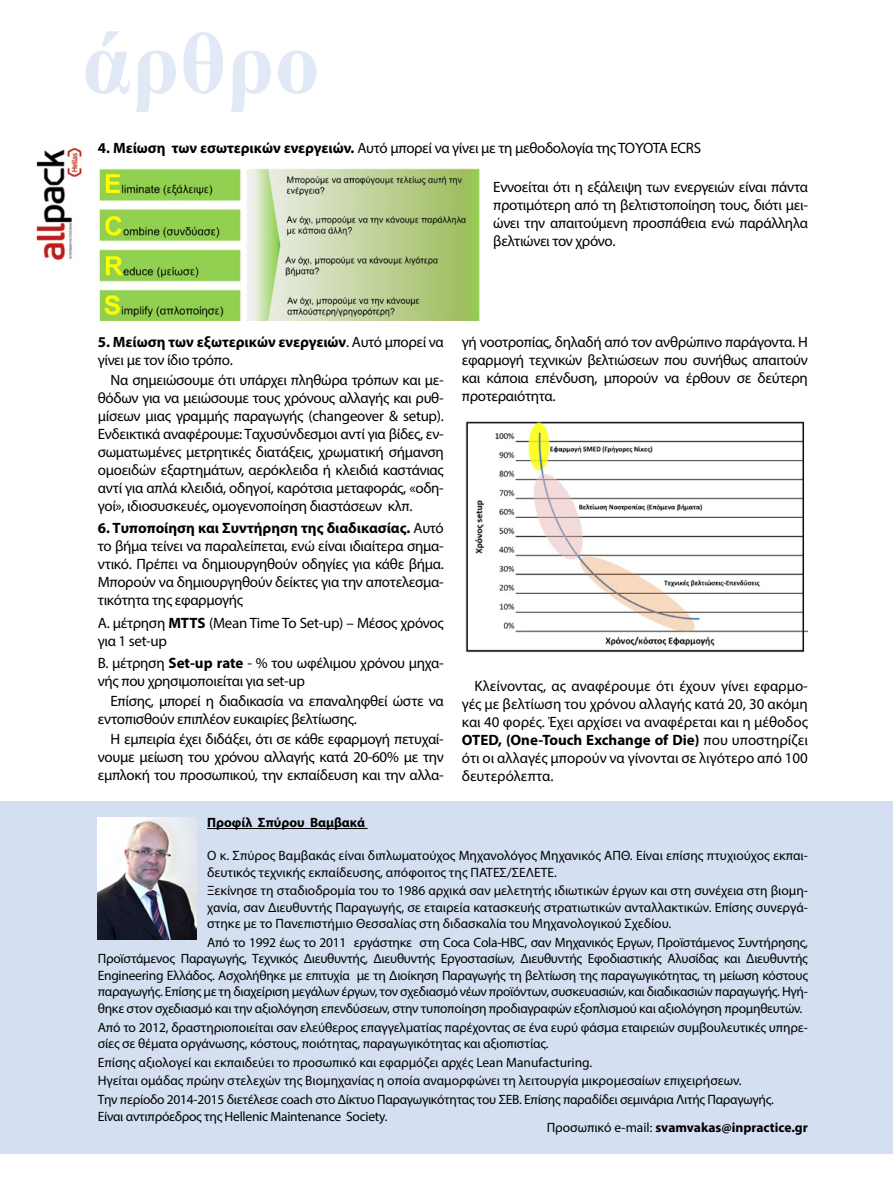
<style>
.page{position:relative;width:893px;height:1191px;background:#fff}
.page>*{position:absolute;margin:0;border:0;box-sizing:border-box;transform-origin:0 0}
.t1{font:700 89.85px "Times New Roman";color:#e1e8f6}
.t2{font:15px/18px "Myriad Pro";letter-spacing:-.02em;color:#000;text-align:justify}
.t3{font:13.5px/16.5px "Myriad Pro";letter-spacing:-.01em;color:#000}
.t4{font:700 13.5px "Myriad Pro";color:#000}
.s1{font-weight:700}
.s2{font-weight:400}
</style>
<div class="page">
<img style="left:36px;top:147px;width:46px;height:113px">
<img style="left:99px;top:168px;width:381px;height:152px">
<img style="left:465px;top:421px;width:343px;height:232px">
<div style="left:0;top:801px;width:893px;height:353px;background:#d4dff2"></div>
<hr style="left:207px;top:828px;width:161px;height:1px;background:#000">
<img style="left:98px;top:817px;width:99px;height:122px">
<h1 class="t1" style="left:82px;top:1px;width:239px">άρθρο</h1>
<p class="t2" style="left:98px;top:139px;width:605px"><span class="s1">4. Μείωση των εσωτερικών ενεργειών.</span> Αυτό μπορεί να γίνει με τη μεθοδολογία της ΤΟΥΟΤΑ ECRS</p>
<p class="t2" style="left:493px;top:178px;width:316px">Εννοείται ότι η εξάλειψη των ενεργειών είναι πάντα προτιμότερη από τη βελτιστοποίηση τους, διότι μει&shy;ώνει την απαιτούμενη προσπάθεια ενώ παράλληλα βελτιώνει τον χρόνο.</p>
<p class="t2" style="left:98px;top:332px;width:348px"><span class="s1">5. Μείωση των εξωτερικών ενεργειών</span>. Αυτό μπορεί να γίνει με τον ίδιο τρόπο.</p>
<p class="t2" style="left:98px;top:371px;width:348px;text-indent:13px">Να σημειώσουμε ότι υπάρχει πληθώρα τρόπων και με&shy;θόδων για να μειώσουμε τους χρόνους αλλαγής και ρυθ&shy;μίσεων μιας γραμμής παραγωγής (changeover &amp; setup).<br>Ενδεικτικά αναφέρουμε: Ταχυσύνδεσμοι αντί για βίδες, εν&shy;σωματωμένες μετρητικές διατάξεις, χρωματική σήμανση ομοειδών εξαρτημάτων, αερόκλειδα ή κλειδιά καστάνιας αντί για απλά κλειδιά, οδηγοί, καρότσια μεταφοράς, «οδη&shy;γοί», ιδιοσυσκευές, ομογενοποίηση διαστάσεων κλπ.</p>
<p class="t2" style="left:98px;top:519px;width:348px"><span class="s1">6. Τυποποίηση και Συντήρηση της διαδικασίας.</span> Αυτό το βήμα τείνει να παραλείπεται, ενώ είναι ιδιαίτερα σημα&shy;ντικό. Πρέπει να δημιουργηθούν οδηγίες για κάθε βήμα.<br>Μπορούν να δημιουργηθούν δείκτες για την αποτελεσμα&shy;τικότητα της εφαρμογής</p>
<p class="t2" style="left:98px;top:613px;width:348px">A. μέτρηση <span class="s1">MTTS</span> (Mean Time To Set-up) – Μέσος χρόνος για 1 set-up</p>
<p class="t2" style="left:98px;top:653px;width:348px">B. μέτρηση <span class="s1">Set-up rate</span> - % του ωφέλιμου χρόνου μηχα&shy;νής που χρησιμοποιείται για set-up</p>
<p class="t2" style="left:98px;top:691px;width:348px;text-indent:13px">Επίσης, μπορεί η διαδικασία να επαναληφθεί ώστε να εντοπισθούν επιπλέον ευκαιρίες βελτίωσης.</p>
<p class="t2" style="left:98px;top:730px;width:348px;text-indent:13px">Η εμπειρία έχει διδάξει, ότι σε κάθε εφαρμογή πετυχαί&shy;νουμε μείωση του χρόνου αλλαγής κατά 20-60% με την εμπλοκή του προσωπικού, την εκπαίδευση και την αλλα-</p>
<p class="t2" style="left:462px;top:332px;width:348px">γή νοοτροπίας, δηλαδή από τον ανθρώπινο παράγοντα. Η εφαρμογή τεχνικών βελτιώσεων που συνήθως απαιτούν και κάποια επένδυση, μπορούν να έρθουν σε δεύτερη προτεραιότητα.</p>
<p class="t2" style="left:462px;top:677px;width:348px;text-indent:13px">Κλείνοντας, ας αναφέρουμε ότι έχουν γίνει εφαρμο&shy;γές με βελτίωση του χρόνου αλλαγής κατά 20, 30 ακόμη και 40 φορές. Έχει αρχίσει να αναφέρεται και η μέθοδος <span class="s1">OTED, (One-Touch Exchange of Die)</span> που υποστηρίζει ότι οι αλλαγές μπορούν να γίνονται σε λιγότερο από 100 δευτερόλεπτα.</p>
<p class="t4" style="left:207px;top:814px;width:159px">Προφίλ Σπύρου Βαμβακά</p>
<p class="t3" style="left:207px;top:847px;width:602px">Ο κ. Σπύρος Βαμβακάς είναι διπλωματούχος Μηχανολόγος Μηχανικός ΑΠΘ. Είναι επίσης πτυχιούχος εκπαι&shy;δευτικός τεχνικής εκπαίδευσης, απόφοιτος της ΠΑΤΕΣ/ΣΕΛΕΤΕ.</p>
<p class="t3" style="left:207px;top:882px;width:602px;text-align:justify">Ξεκίνησε τη σταδιοδρομία του το 1986 αρχικά σαν μελετητής ιδιωτικών έργων και στη συνέχεια στη βιομη&shy;χανία, σαν Διευθυντής Παραγωγής, σε εταιρεία κατασκευής στρατιωτικών ανταλλακτικών. Επίσης συνεργά&shy;στηκε με το Πανεπιστήμιο Θεσσαλίας στη διδασκαλία του Μηχανολογικού Σχεδίου.</p>
<p class="t3" style="left:98px;top:934px;width:712px;text-align:justify;text-indent:109px">Από το 1992 έως το 2011 εργάστηκε στη Coca Cola-HBC, σαν Μηχανικός Εργων, Προϊστάμενος Συντήρησης, Προϊστάμενος Παραγωγής, Τεχνικός Διευθυντής, Διευθυντής Εργοστασίων, Διευθυντής Εφοδιαστικής Αλυσίδας και Διευθυντής Engineering Ελλάδος. Ασχολήθηκε με επιτυχία με τη Διοίκηση Παραγωγής τη βελτίωση της παραγωγικότητας, τη μείωση κόστους παραγωγής. Επίσης με τη διαχείριση μεγάλων έργων, τον σχεδιασμό νέων προϊόντων, συσκευασιών, και διαδικασιών παραγωγής. Ηγή&shy;θηκε στον σχεδιασμό και την αξιολόγηση επενδύσεων, στην τυποποίηση προδιαγραφών εξοπλισμού και αξιολόγηση προμηθευτών.</p>
<p class="t3" style="left:98px;top:1018px;width:712px">Από το 2012, δραστηριοποιείται σαν ελεύθερος επαγγελματίας παρέχοντας σε ένα ευρύ φάσμα εταιρειών συμβουλευτικές υπηρε&shy;σίες σε θέματα οργάνωσης, κόστους, ποιότητας, παραγωγικότητας και αξιοπιστίας.</p>
<p class="t3" style="left:98px;top:1052px;width:678px;line-height:18.6px">Επίσης αξιολογεί και εκπαιδεύει το προσωπικό και εφαρμόζει αρχές Lean Manufacturing.<br>Ηγείται ομάδας πρώην στελεχών της Βιομηχανίας η οποία αναμορφώνει τη λειτουργία μικρομεσαίων επιχειρήσεων.<br>Την περίοδο 2014-2015 διετέλεσε coach στο Δίκτυο Παραγωγικότητας του ΣΕΒ. Επίσης παραδίδει σεμινάρια Λιτής Παραγωγής.</p>
<p class="t3" style="left:98px;top:1107px;width:291px">Είναι αντιπρόεδρος της Hellenic Maintenance Society.</p>
<p class="t4" style="left:547px;top:1119px;width:263px"><span class="s2">Προσωπικό e-mail:</span> svamvakas@inpractice.gr</p>
</div>
